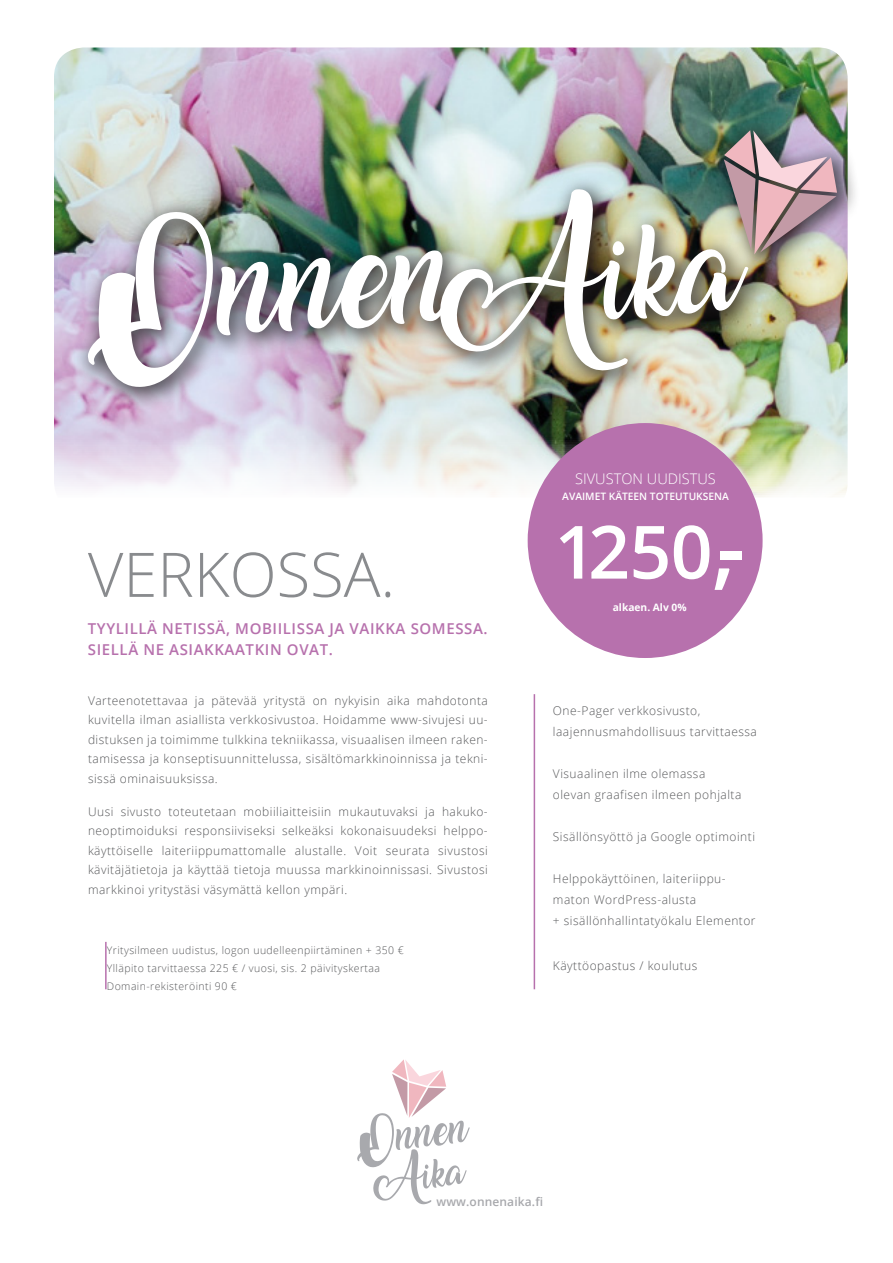
<style>
.page{position:relative;width:893px;height:1263px;background:#fff}
.page>*{position:absolute;margin:0;border:0;box-sizing:border-box;transform-origin:0 0}
.t1{font:600 73.5px "Open Sans";color:#fff}
.t2{font:300 61.5px "Open Sans";color:#898b8e}
.t3{font:600 15px "Open Sans";letter-spacing:.04em;color:#b771ad}
.t4{font:300 14.55px "Open Sans";color:#fff}
.t5{font:300 12px/19.5px "Open Sans";letter-spacing:.04em;color:#57585a;text-align:justify}
.t6{font:600 12px "Open Sans";letter-spacing:.01em;color:#a8a9ad}
.t7{font:300 10.5px "Open Sans";letter-spacing:.04em;color:#57585a}
.t8{font:600 10.2px "Open Sans";color:#fff}
.t9{font:700 10.2px "Open Sans";color:#fff}
.s1{font-size:87.6px}
</style>
<div class="page">
<img style="left:54px;top:47px;width:794px;height:465px">
<hr style="left:534px;top:694px;width:1px;height:295px;background:#b771ad">
<hr style="left:105px;top:942px;width:2px;height:47px;background:#b771ad">
<div style="left:528px;top:423px;width:235px;height:235px;background:#b771ad;border-radius:50%"></div>
<div style="left:73px;top:116px;width:787px;height:295px;background:#231f20;opacity:.75"></div>
<img style="left:88px;top:130px;width:749px;height:257px">
<svg style="left:357px;top:1059px;width:113px;height:145px"></svg>
<p class="t2" style="left:88px;top:532px;width:309px">VERKOSSA.</p>
<p class="t3" style="left:88px;top:619px;width:401px">TYYLILLÄ NETISSÄ, MOBIILISSA JA VAIKKA SOMESSA.</p>
<p class="t3" style="left:88px;top:640px;width:247px">SIELLÄ NE ASIAKKAATKIN OVAT.</p>
<p class="t5" style="left:88px;top:690px;width:401px">Varteenotettavaa ja pätevää yritystä on nykyisin aika mahdotonta kuvitella ilman asiallista verkkosivustoa. Hoidamme www-sivujesi uu&shy;distuksen ja toimimme tulkkina tekniikassa, visuaalisen ilmeen raken&shy;tamisessa ja konseptisuunnittelussa, sisältömarkkinoinnissa ja tekni&shy;sissä ominaisuuksissa.</p>
<p class="t5" style="left:88px;top:801px;width:401px">Uusi sivusto toteutetaan mobiiliaitteisiin mukautuvaksi ja hakuko&shy;neoptimoiduksi responsiiviseksi selkeäksi kokonaisuudeksi helppo&shy;käyttöiselle laiteriippumattomalle alustalle. Voit seurata sivustosi kävitäjätietoja ja käyttää tietoja muussa markkinoinnissasi. Sivustosi markkinoi yritystäsi väsymättä kellon ympäri.</p>
<p class="t7" style="left:107px;top:943px;width:298px">Yritysilmeen uudistus, logon uudelleenpiirtäminen + 350 €</p>
<p class="t7" style="left:107px;top:961px;width:275px">Ylläpito tarvittaessa 225 € / vuosi, sis. 2 päivityskertaa</p>
<p class="t7" style="left:107px;top:979px;width:132px">Domain-rekisteröinti 90 €</p>
<p class="t4" style="left:575px;top:468px;width:142px">SIVUSTON UUDISTUS</p>
<p class="t8" style="left:562px;top:489px;width:168px">AVAIMET KÄTEEN TOTEUTUKSENA</p>
<p class="t1" style="left:554px;top:501px;width:192px">1250<span class="s1">,-</span></p>
<p class="t9" style="left:613px;top:600px;width:75px">alkaen. Alv 0%</p>
<p class="t5" style="left:553px;top:701px;width:149px">One-Pager verkkosivusto,</p>
<p class="t5" style="left:553px;top:722px;width:206px">laajennusmahdollisuus tarvittaessa</p>
<p class="t5" style="left:553px;top:764px;width:154px">Visuaalinen ilme olemassa</p>
<p class="t5" style="left:553px;top:785px;width:190px">olevan graafisen ilmeen pohjalta</p>
<p class="t5" style="left:553px;top:827px;width:204px">Sisällönsyöttö ja Google optimointi</p>
<p class="t5" style="left:553px;top:869px;width:174px">Helppokäyttöinen, laiteriippu-</p>
<p class="t5" style="left:553px;top:890px;width:145px">maton WordPress-alusta</p>
<p class="t5" style="left:553px;top:911px;width:204px">+ sisällönhallintatyökalu Elementor</p>
<p class="t5" style="left:553px;top:955px;width:146px">Käyttöopastus / koulutus</p>
<p class="t6" style="left:436px;top:1193px;width:108px">www.onnenaika.fi</p>
</div>
